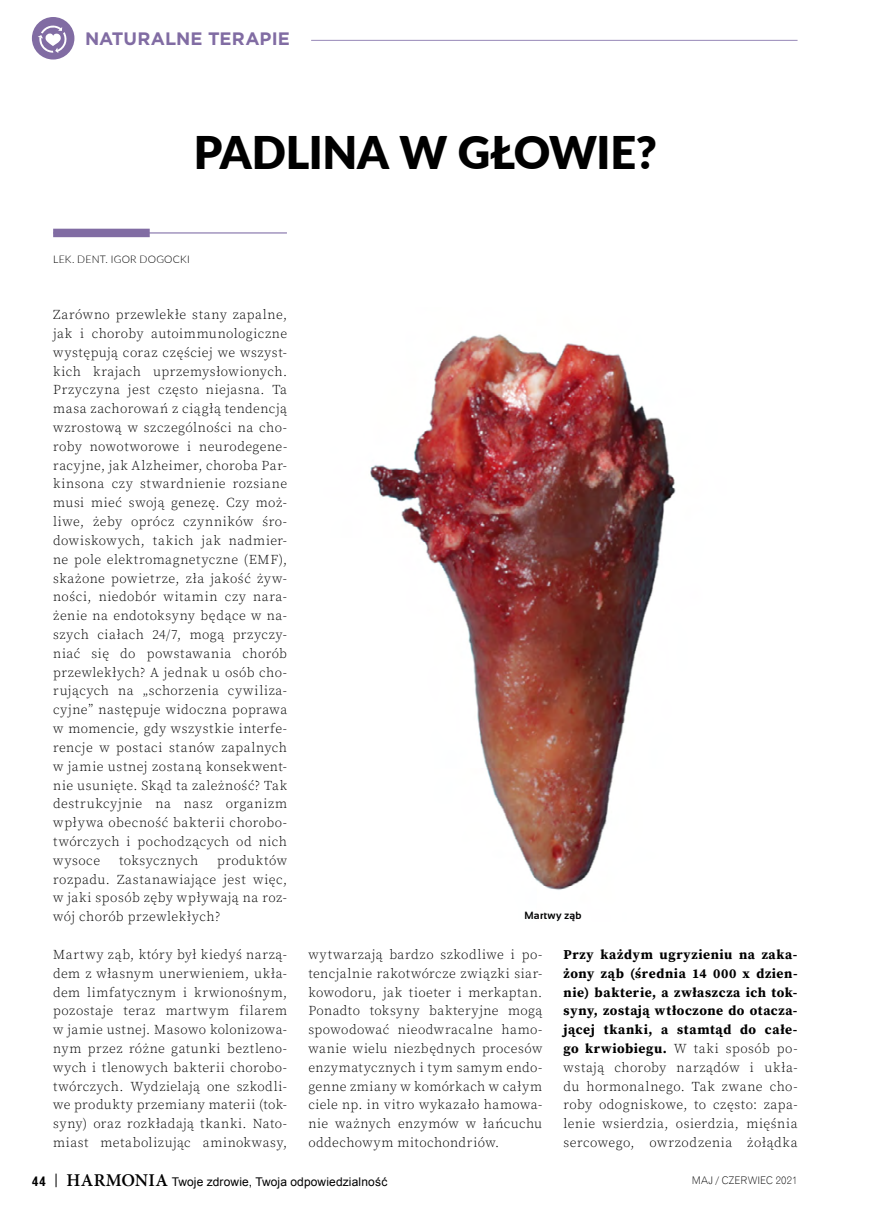
<style>
.page{position:relative;width:872px;height:1212px;background:#fff}
.page>*{position:absolute;margin:0;border:0;box-sizing:border-box;transform-origin:0 0}
.t1{font:900 45px "Lato";letter-spacing:-.005em;color:#000}
.t2{font:700 18px "Gotham";color:#816ca3}
.t3{font:300 13.5px/18.8px "Source Serif Pro";letter-spacing:.04em;color:#000;text-align:justify}
.t4{font:12px "Arial";letter-spacing:.01em;color:#000}
.t5{font:300 10.5px "Lato";letter-spacing:.02em;color:#000}
.t6{font:10.5px "Gothic 720 Lt EU";letter-spacing:.01em;color:#000}
.t7{font:700 10.5px "Sansation";letter-spacing:.02em;color:#000}
.s1{font-weight:700}
.s2{font-family:"Gothic 720 EU";font-weight:700;font-size:13.5px}
.s3{font-family:"Minion Pro";font-weight:600;font-size:18px}
</style>
<div class="page">
<hr style="left:311px;top:40px;width:486px;height:1px;background:#a295bf">
<div style="left:32px;top:17px;width:42px;height:43px;background:#816ca3;border-radius:50%"></div>
<svg style="left:38px;top:25px;width:29px;height:28px"></svg>
<hr style="left:53px;top:232px;width:234px;height:2px;background:#a295bf">
<div style="left:53px;top:229px;width:97px;height:8px;background:#816ca3"></div>
<img style="left:370px;top:334px;width:306px;height:556px">
<h2 class="t2" style="left:85px;top:32px;width:206px">NATURALNE TERAPIE</h2>
<h1 class="t1" style="left:194px;top:124px;width:465px">PADLINA W GŁOWIE?</h1>
<p class="t5" style="left:53px;top:252px;width:138px">LEK. DENT. IGOR DOGOCKI</p>
<p class="t3" style="left:53px;top:305px;width:235px">Zarówno przewlekłe stany zapalne, jak i choroby autoimmunologiczne występują coraz częściej we wszyst&shy;kich krajach uprzemysłowionych.<br>Przyczyna jest często niejasna. Ta masa zachorowań z ciągłą tendencją wzrostową w szczególności na cho&shy;roby nowotworowe i neurodegene&shy;racyjne, jak Alzheimer, choroba Par&shy;kinsona czy stwardnienie rozsiane musi mieć swoją genezę. Czy moż&shy;liwe, żeby oprócz czynników śro&shy;dowiskowych, takich jak nadmier&shy;ne pole elektromagnetyczne (EMF), skażone powietrze, zła jakość żyw&shy;ności, niedobór witamin czy nara&shy;żenie na endotoksyny będące w na&shy;szych ciałach 24/7, mogą przyczy&shy;niać się do powstawania chorób przewlekłych? A jednak u osób cho&shy;rujących na „schorzenia cywiliza&shy;cyjne” następuje widoczna poprawa w momencie, gdy wszystkie interfe&shy;rencje w postaci stanów zapalnych w jamie ustnej zostaną konsekwent&shy;nie usunięte. Skąd ta zależność? Tak destrukcyjnie na nasz organizm wpływa obecność bakterii chorobo&shy;twórczych i pochodzących od nich wysoce</p>
<p class="t3" style="left:53px;top:851px;width:235px;text-indent:164px">produktów rozpadu. Zastanawiające jest więc, w jaki sposób zęby wpływają na roz&shy;wój chorób przewlekłych?</p>
<p class="t3" style="left:53px;top:945px;width:235px">Martwy ząb, który był kiedyś narzą&shy;dem z własnym unerwieniem, ukła&shy;dem limfatycznym i krwionośnym, pozostaje teraz martwym filarem w jamie ustnej. Masowo kolonizowa&shy;nym przez różne gatunki beztleno&shy;wych i tlenowych bakterii chorobo&shy;twórczych. Wydzielają one szkodli&shy;we produkty przemiany materii (tok&shy;syny) oraz rozkładają tkanki. Nato&shy;miast metabolizując aminokwasy,</p>
<p class="t3" style="left:308px;top:945px;width:235px">wytwarzają bardzo szkodliwe i po&shy;tencjalnie rakotwórcze związki siar&shy;kowodoru, jak tioeter i merkaptan.<br>Ponadto toksyny bakteryjne mogą spowodować nieodwracalne hamo&shy;wanie wielu niezbędnych procesów enzymatycznych i tym samym endo&shy;genne zmiany w komórkach w całym ciele np. in vitro wykazało hamowa&shy;nie ważnych enzymów w łańcuchu oddechowym mitochondriów.</p>
<p class="t3" style="left:563px;top:945px;width:235px"><span class="s1">Przy każdym ugryzieniu na zaka&shy;żony ząb (średnia 14 000 x dzien&shy;nie) bakterie, a zwłaszcza ich tok&shy;syny, zostają wtłoczone do otacza&shy;jącej tkanki, a stamtąd do całe&shy;go krwiobiegu.</span> W taki sposób po&shy;wstają choroby narządów i ukła&shy;du hormonalnego. Tak zwane cho&shy;roby odogniskowe, to często: zapa&shy;lenie wsierdzia, osierdzia, mięśnia sercowego, owrzodzenia żołądka</p>
<p class="t3" style="left:119px;top:851px;width:81px">toksycznych</p>
<p class="t7" style="left:524px;top:910px;width:58px">Martwy ząb</p>
<p class="t4" style="left:32px;top:1175px;width:357px"><span class="s2">44</span> <sup>|</sup> <span class="s3">HARMONIA</span> Twoje zdrowie, Twoja odpowiedzialność</p>
<p class="t6" style="left:692px;top:1174px;width:107px">MAJ / CZERWIEC 2021</p>
</div>
